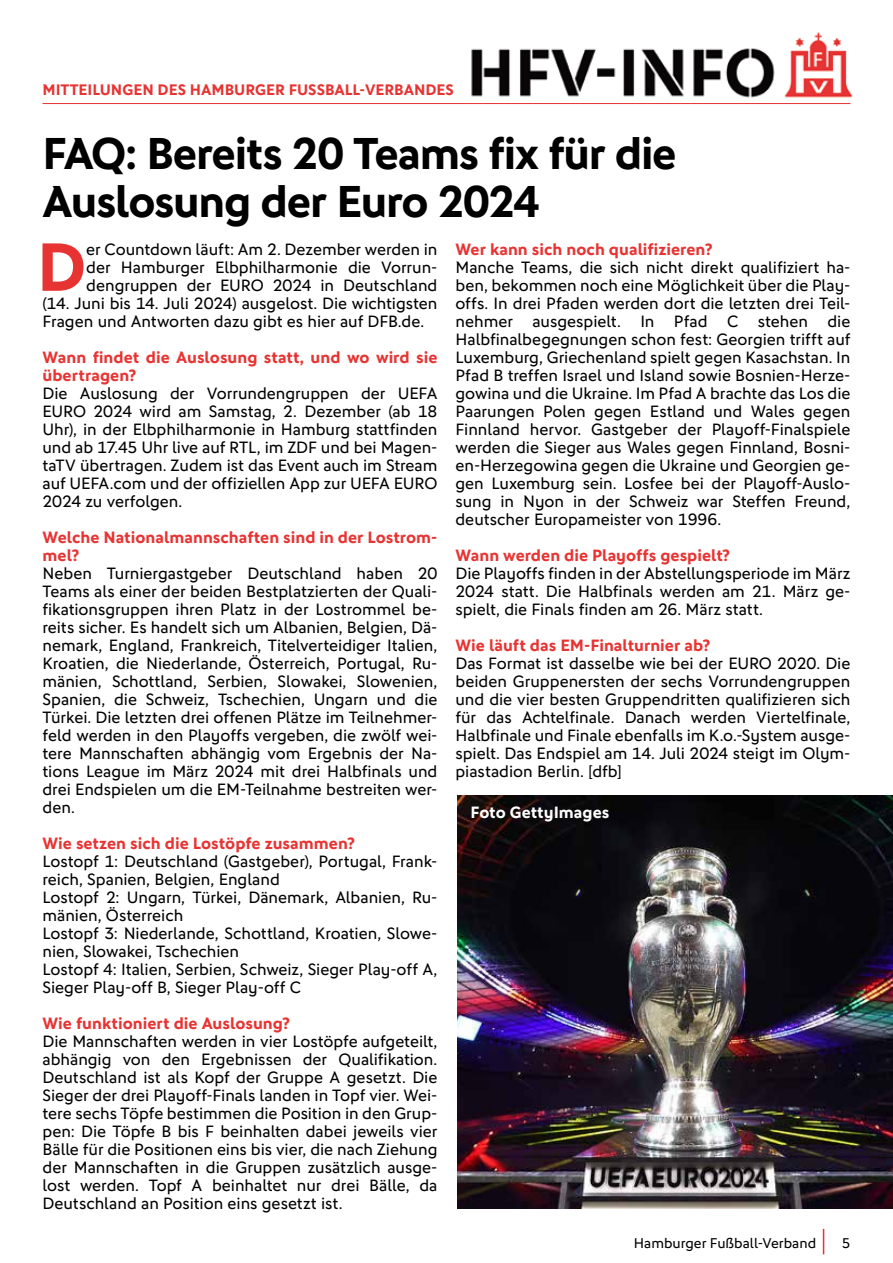
<style>
.page{position:relative;width:893px;height:1263px;background:#fff}
.page>*{position:absolute;margin:0;border:0;box-sizing:border-box;transform-origin:0 0}
.t1{font:700 68.7px "DFB Sans";color:#e73433}
.t2{font:700 45px/48px "DFB Sans";letter-spacing:-.03em;color:#000}
.t3{font:16.5px/18px "DFB Sans";letter-spacing:-.005em;color:#000;text-align:justify}
.t4{font:700 16.5px/18px "DFB Sans";color:#e73433}
.t5{font:700 16.5px "DFB Sans";color:#fff}
.t6{font:700 15.3px "DFB Sans";color:#e73433}
.t7{font:14.25px "DFB Sans";color:#000}
</style>
<div class="page">
<svg style="left:823px;top:1229px;width:1px;height:25px"></svg>
<hr style="left:43px;top:103px;width:807px;height:1px;background:#e73433">
<img style="left:471px;top:32px;width:382px;height:66px">
<img style="left:457px;top:796px;width:436px;height:412px">
<p class="t6" style="left:43px;top:80px;width:413px">MITTEILUNGEN DES HAMBURGER FUSSBALL-VERBANDES</p>
<h2 class="t2" style="left:43px;top:128px;width:636px">FAQ: Bereits 20 Teams fix für die<br>Auslosung der Euro 2024</h2>
<h1 class="t1" style="left:37px;top:226px;width:51px">D</h1>
<p class="t3" style="left:86px;top:240px;width:353px">er Countdown läuft: Am 2. Dezember werden in</p>
<p class="t4" style="left:455px;top:240px;width:259px">Wer kann sich noch qualifizieren?</p>
<p class="t3" style="left:455px;top:258px;width:396px">Manche Teams, die sich nicht direkt qualifiziert ha&shy;ben, bekommen noch eine Möglichkeit über die Play&shy;offs. In drei Pfaden werden dort die letzten drei Teil&shy;nehmer ausgespielt. In Pfad C stehen die Halbfinalbegegnungen schon fest: Georgien trifft auf Luxemburg, Griechenland spielt gegen Kasachstan. In Pfad B treffen Israel und Island sowie Bosnien-Herze&shy;gowina und die Ukraine. Im Pfad A brachte das Los die Paarungen Polen gegen Estland und Wales gegen Finnland hervor. Gastgeber der Playoff-Finalspiele werden die Sieger aus Wales gegen Finnland, Bosni&shy;en-Herzegowina gegen die Ukraine und Georgien ge&shy;gen Luxemburg sein. Losfee bei der Playoff-Auslo&shy;sung in Nyon in der Schweiz war Steffen Freund, deutscher Europameister von 1996.</p>
<p class="t4" style="left:455px;top:546px;width:276px">Wann werden die Playoffs gespielt?</p>
<p class="t3" style="left:455px;top:564px;width:396px">Die Playoffs finden in der Abstellungsperiode im März 2024 statt. Die Halbfinals werden am 21. März ge&shy;spielt, die Finals finden am 26. März statt.</p>
<p class="t4" style="left:455px;top:636px;width:257px">Wie läuft das EM-Finalturnier ab?</p>
<p class="t3" style="left:455px;top:654px;width:396px">Das Format ist dasselbe wie bei der EURO 2020. Die beiden Gruppenersten der sechs Vorrundengruppen und die vier besten Gruppendritten qualifizieren sich für das Achtelfinale. Danach werden Viertelfinale, Halbfinale und Finale ebenfalls im K.o.-System ausge&shy;spielt. Das Endspiel am 14. Juli 2024 steigt im Olym&shy;piastadion Berlin. [dfb]</p>
<p class="t5" style="left:470px;top:802px;width:140px">Foto GettyImages</p>
<p class="t3" style="left:86px;top:258px;width:353px">der Hamburger Elbphilharmonie die Vorrun-</p>
<p class="t3" style="left:86px;top:276px;width:353px">dengruppen der EURO 2024 in Deutschland</p>
<p class="t3" style="left:43px;top:294px;width:396px">(14. Juni bis 14. Juli 2024) ausgelost. Die wichtigsten</p>
<p class="t3" style="left:43px;top:312px;width:383px">Fragen und Antworten dazu gibt es hier auf DFB.de.</p>
<p class="t4" style="left:43px;top:348px;width:396px">Wann findet die Auslosung statt, und wo wird sie übertragen?</p>
<p class="t3" style="left:43px;top:384px;width:396px">Die Auslosung der Vorrundengruppen der UEFA EURO 2024 wird am Samstag, 2. Dezember (ab 18<br>Uhr), in der Elbphilharmonie in Hamburg stattfinden und ab 17.45 Uhr live auf RTL, im ZDF und bei Magen&shy;taTV übertragen. Zudem ist das Event auch im Stream auf UEFA.com und der offiziellen App zur UEFA EURO 2024 zu verfolgen.</p>
<p class="t4" style="left:43px;top:528px;width:396px">Welche Nationalmannschaften sind in der Lostrom&shy;mel?</p>
<p class="t3" style="left:43px;top:564px;width:396px">Neben Turniergastgeber Deutschland haben 20<br>Teams als einer der beiden Bestplatzierten der Quali&shy;fikationsgruppen ihren Platz in der Lostrommel be&shy;reits sicher. Es handelt sich um Albanien, Belgien, Dä&shy;nemark, England, Frankreich, Titelverteidiger Italien, Kroatien, die Niederlande, Österreich, Portugal, Ru&shy;mänien, Schottland, Serbien, Slowakei, Slowenien, Spanien, die Schweiz, Tschechien, Ungarn und die Türkei. Die letzten drei offenen Plätze im Teilnehmer&shy;feld werden in den Playoffs vergeben, die zwölf wei&shy;tere Mannschaften abhängig vom Ergebnis der Na&shy;tions League im März 2024 mit drei Halbfinals und drei Endspielen um die EM-Teilnahme bestreiten wer&shy;den.</p>
<p class="t4" style="left:43px;top:834px;width:314px">Wie setzen sich die Lostöpfe zusammen?</p>
<p class="t3" style="left:43px;top:852px;width:396px;text-align:left">Lostopf 1: Deutschland (Gastgeber), Portugal, Frank&shy;reich, Spanien, Belgien, England<br>Lostopf 2: Ungarn, Türkei, Dänemark, Albanien, Ru&shy;mänien, Österreich<br>Lostopf 3: Niederlande, Schottland, Kroatien, Slowe&shy;nien, Slowakei, Tschechien<br>Lostopf 4: Italien, Serbien, Schweiz, Sieger Play-off A, Sieger Play-off B, Sieger Play-off C</p>
<p class="t4" style="left:43px;top:1014px;width:249px">Wie funktioniert die Auslosung?</p>
<p class="t3" style="left:43px;top:1032px;width:396px">Die Mannschaften werden in vier Lostöpfe aufgeteilt, abhängig von den Ergebnissen der Qualifikation.<br>Deutschland ist als Kopf der Gruppe A gesetzt. Die Sieger der drei Playoff-Finals landen in Topf vier. Wei&shy;tere sechs Töpfe bestimmen die Position in den Grup&shy;pen: Die Töpfe B bis F beinhalten dabei jeweils vier Bälle für die Positionen eins bis vier, die nach Ziehung der Mannschaften in die Gruppen zusätzlich ausge&shy;lost werden. Topf A beinhaltet nur drei Bälle, da Deutschland an Position eins gesetzt ist.</p>
<p class="t7" style="left:634px;top:1235px;width:184px">Hamburger Fußball-Verband</p>
<p class="t7" style="left:842px;top:1235px;width:10px">5</p>
</div>
